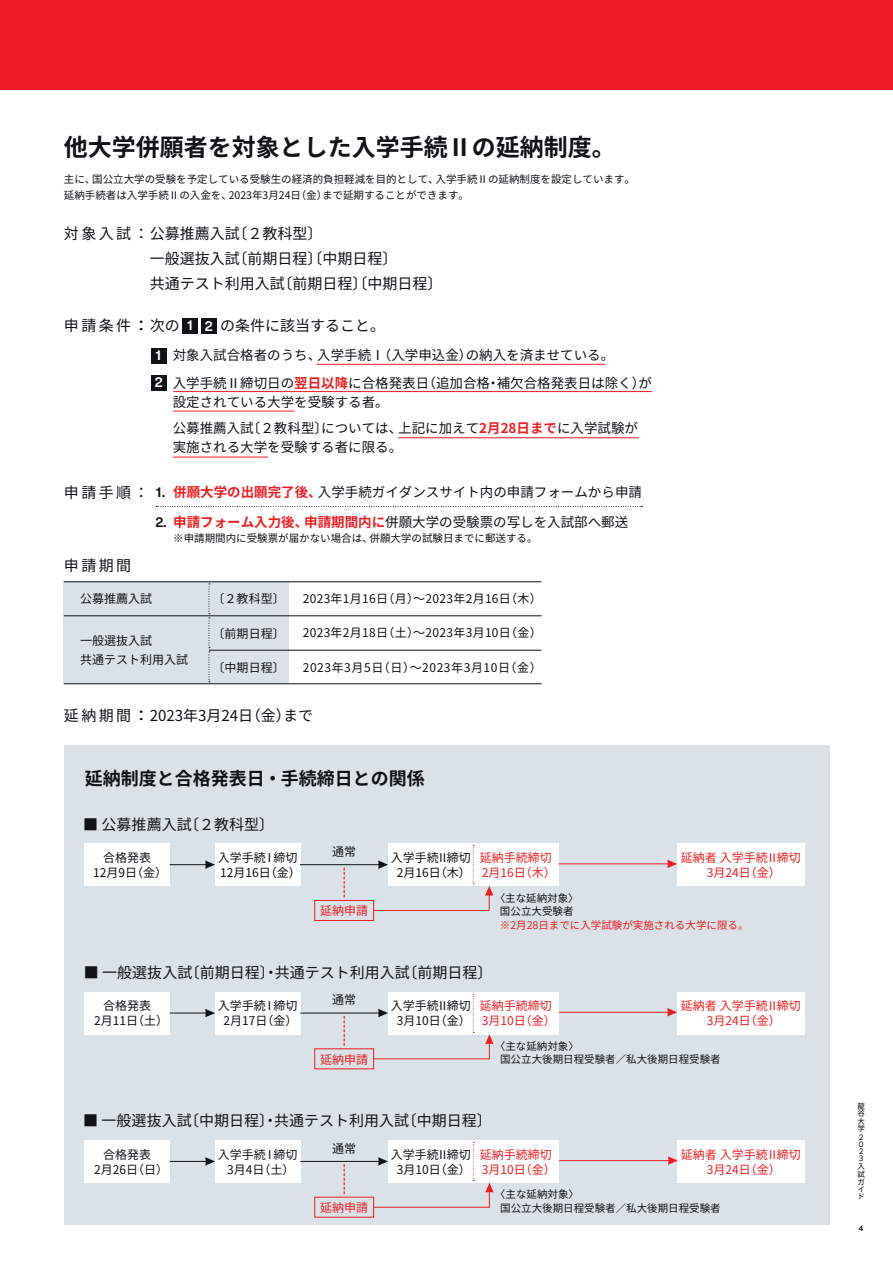
<style>
.page{position:relative;width:893px;height:1263px;background:#fff}
.page>*{position:absolute;margin:0;border:0;box-sizing:border-box;transform-origin:0 0}
.t1{font:700 24px "Noto Sans CJ Kjp";color:#101216}
.t2{font:700 18px "Noto Sans CJ Kjp";color:#101216}
.t3{font:15px/25px "Noto Sans CJ Kjp";color:#101216}
.t4{font:13.5px/19.5px "Noto Sans CJ Kjp";color:#101216}
.t5{font:700 13.5px "Helvetica Now Display";color:#101216}
.t6{font:700 13.5px "Helvetica Now Display";color:#fff}
.t7{font:12px/15px "Noto Sans CJ Kjp";color:#101216;text-align:center}
.t8{font:12px/15px "Noto Sans CJ Kjp";color:#ee1d23}
.t9{font:12px "Noto Sans CJ Kjp";letter-spacing:.025em;color:#101216}
.t10{font:12px "Noto Sans CJ Kjp";letter-spacing:.05em;color:#101216}
.t11{font:10.5px/13.5px "Noto Sans CJ Kjp";color:#101216}
.t12{font:10.5px "Noto Sans CJ Kjp";color:#ee1d23}
.t13{font:7.5px/7.5px "Noto Sans CJ Kjp";color:#000001;text-align:justify}
.t14{font:700 7.5px "Helvetica Now Display";color:#000001;scale:.93 1}
.s1{font-family:"Helvetica Now Display";font-weight:700;color:#fff}
.s2{font-weight:700;color:#ee1d23}
</style>
<div class="page">
<div style="left:0;top:0;width:893px;height:89px;background:#ee1d23"></div>
<svg style="left:156px;top:506px;width:486px;height:1px"></svg>
<div style="left:151px;top:348px;width:16px;height:15px;background:#101216"></div>
<div style="left:182px;top:318px;width:16px;height:15px;background:#101216"></div>
<div style="left:201px;top:318px;width:16px;height:15px;background:#101216"></div>
<div style="left:151px;top:375px;width:16px;height:15px;background:#101216"></div>
<hr style="left:316px;top:364px;width:289px;height:1px;background:#ee1d23">
<hr style="left:173px;top:391px;width:479px;height:1px;background:#ee1d23">
<hr style="left:173px;top:411px;width:121px;height:1px;background:#ee1d23">
<hr style="left:398px;top:437px;width:241px;height:1px;background:#ee1d23">
<hr style="left:173px;top:457px;width:95px;height:1px;background:#ee1d23">
<div style="left:64px;top:746px;width:765px;height:479px;background:#dae2e7"></div>
<div style="left:85px;top:843px;width:85px;height:43px;background:#fff"></div>
<div style="left:215px;top:843px;width:85px;height:43px;background:#fff"></div>
<div style="left:388px;top:843px;width:85px;height:43px;background:#fff"></div>
<div style="left:473px;top:843px;width:85px;height:43px;background:#fff"></div>
<svg style="left:205px;top:860px;width:10px;height:9px"></svg>
<hr style="left:300px;top:864px;width:83px;height:1px;background:#101216">
<div style="left:314px;top:900px;width:60px;height:21px;border:1px solid #ee1d23"></div>
<hr style="left:558px;top:863px;width:114px;height:1px;background:#ee1d23">
<hr style="left:170px;top:864px;width:40px;height:1px;background:#101216">
<svg style="left:357px;top:845px;width:136px;height:66px"></svg>
<svg style="left:344px;top:867px;width:1px;height:31px"></svg>
<div style="left:677px;top:843px;width:128px;height:43px;background:#fff"></div>
<svg style="left:667px;top:860px;width:10px;height:8px"></svg>
<hr style="left:558px;top:1012px;width:114px;height:1px;background:#ee1d23">
<div style="left:85px;top:992px;width:85px;height:42px;background:#fff"></div>
<svg style="left:205px;top:1009px;width:10px;height:8px"></svg>
<hr style="left:170px;top:1013px;width:41px;height:1px;background:#101216">
<div style="left:215px;top:992px;width:85px;height:42px;background:#fff"></div>
<div style="left:388px;top:992px;width:85px;height:42px;background:#fff"></div>
<div style="left:473px;top:992px;width:85px;height:42px;background:#fff"></div>
<hr style="left:300px;top:1013px;width:83px;height:1px;background:#101216">
<svg style="left:357px;top:994px;width:137px;height:65px"></svg>
<div style="left:315px;top:1049px;width:59px;height:20px;background:#dae2e7"></div>
<div style="left:314px;top:1048px;width:60px;height:21px;border:1px solid #ee1d23"></div>
<svg style="left:344px;top:1016px;width:1px;height:30px"></svg>
<div style="left:677px;top:992px;width:128px;height:42px;background:#fff"></div>
<svg style="left:667px;top:1008px;width:10px;height:8px"></svg>
<hr style="left:558px;top:1160px;width:114px;height:1px;background:#ee1d23">
<div style="left:85px;top:1140px;width:85px;height:43px;background:#fff"></div>
<div style="left:215px;top:1140px;width:85px;height:43px;background:#fff"></div>
<svg style="left:205px;top:1157px;width:10px;height:9px"></svg>
<hr style="left:170px;top:1161px;width:40px;height:1px;background:#101216">
<div style="left:388px;top:1140px;width:85px;height:43px;background:#fff"></div>
<div style="left:473px;top:1140px;width:85px;height:43px;background:#fff"></div>
<hr style="left:300px;top:1161px;width:83px;height:1px;background:#101216">
<svg style="left:357px;top:1142px;width:137px;height:66px"></svg>
<div style="left:315px;top:1197px;width:59px;height:20px;background:#dae2e7"></div>
<svg style="left:344px;top:1164px;width:1px;height:30px"></svg>
<div style="left:677px;top:1140px;width:128px;height:43px;background:#fff"></div>
<svg style="left:668px;top:1156px;width:10px;height:9px"></svg>
<div style="left:64px;top:582px;width:145px;height:34px;background:#dae2e7"></div>
<div style="left:64px;top:616px;width:145px;height:68px;background:#dae2e7"></div>
<div style="left:209px;top:582px;width:80px;height:34px;background:#dae2e7"></div>
<div style="left:209px;top:616px;width:80px;height:68px;background:#dae2e7"></div>
<hr style="left:209px;top:650px;width:333px;height:1px;background:#101216">
<svg style="left:209px;top:583px;width:1px;height:99px"></svg>
<hr style="left:64px;top:615px;width:478px;height:1px;background:#101216">
<hr style="left:64px;top:581px;width:478px;height:1px;background:#101216">
<hr style="left:64px;top:683px;width:478px;height:1px;background:#101216">
<h1 class="t1" style="left:64px;top:133px;width:553px">他大学併願者を対象とした入学手続Ⅱの延納制度。</h1>
<p class="t11" style="left:64px;top:171px;width:573px;line-height:16.5px">主に、国公立大学の受験を予定している受験生の経済的負担軽減を目的として、入学手続Ⅱの延納制度を設定しています。延納手続者は入学手続Ⅱの入金を、2023年3月24日（金）まで延期することができます。</p>
<p class="t3" style="left:150px;top:221px;width:294px;text-indent:-86px">対象入試：公募推薦入試〔２教科型〕<br>一般選抜入試〔前期日程〕〔中期日程〕<br>共通テスト利用入試〔前期日程〕〔中期日程〕</p>
<p class="t3" style="left:64px;top:314px;width:323px">申請条件 次の　　 の条件に該当すること。</p>
<p class="t6" style="left:187px;top:316px;width:27px">1 2</p>
<p class="t3" style="left:134px;top:314px;width:16px">：</p>
<p class="t4" style="left:156px;top:345px;width:460px"><span class="s1">1</span> 対象入試合格者のうち、入学手続Ⅰ（入学申込金）の納入を済ませている。</p>
<p class="t6" style="left:155px;top:373px;width:9px">2</p>
<p class="t4" style="left:173px;top:373px;width:481px">入学手続Ⅱ締切日の<span class="s2">翌日以降</span>に合格発表日（追加合格・補欠合格発表日は除く）が設定されている大学を受験する者。</p>
<p class="t4" style="left:173px;top:419px;width:467px">公募推薦入試〔２教科型〕については、上記に加えて<span class="s2">2月28日まで</span>に入学試験が実施される大学を受験する者に限る。</p>
<p class="t3" style="left:64px;top:481px;width:87px">申請手順：</p>
<p class="t4" style="left:173px;top:483px;width:470px"><span class="s2">併願大学の出願完了後、</span>入学手続ガイダンスサイト内の申請フォームから申請</p>
<p class="t4" style="left:173px;top:513px;width:456px"><span class="s2">申請フォーム入力後、申請期間内に</span>併願大学の受験票の写しを入試部へ郵送</p>
<p class="t5" style="left:156px;top:483px;width:11px">1.</p>
<p class="t5" style="left:156px;top:513px;width:12px">2.</p>
<p class="t3" style="left:64px;top:554px;width:69px">申請期間</p>
<p class="t11" style="left:173px;top:532px;width:366px">※申請期間内に受験票が届かない場合は、併願大学の試験日までに郵送する。</p>
<p class="t7" style="left:80px;top:592px;width:73px">公募推薦入試</p>
<p class="t9" style="left:303px;top:591px;width:241px">2023年1月16日（月）～2023年2月16日（木）</p>
<p class="t9" style="left:303px;top:626px;width:241px">2023年2月18日（土）～2023年3月10日（金）</p>
<p class="t10" style="left:303px;top:661px;width:240px">2023年3月5日（日）～2023年3月10日（金）</p>
<p class="t7" style="left:213px;top:592px;width:73px">〔２教科型〕</p>
<p class="t7" style="left:213px;top:626px;width:73px">〔前期日程〕</p>
<p class="t7" style="left:80px;top:631px;width:109px;line-height:19.5px;text-align:left">一般選抜入試<br>共通テスト利用入試</p>
<p class="t7" style="left:213px;top:660px;width:73px">〔中期日程〕</p>
<p class="t3" style="left:64px;top:703px;width:251px">延納期間：2023年3月24日（金）まで</p>
<h2 class="t2" style="left:85px;top:768px;width:342px">延納制度と合格発表日・手続締日との関係</h2>
<p class="t3" style="left:83px;top:812px;width:192px">■ 公募推薦入試〔２教科型〕</p>
<p class="t7" style="left:93px;top:850px;width:75px">合格発表<br>12月9日（金）</p>
<p class="t7" style="left:218px;top:850px;width:85px;text-align:left">入学手続Ⅰ締切<br>12月16日（金）</p>
<p class="t7" style="left:332px;top:844px;width:25px">通常</p>
<p class="t8" style="left:320px;top:903px;width:49px">延納申請</p>
<p class="t7" style="left:391px;top:850px;width:81px">入学手続Ⅱ締切<br>2月16日（木）</p>
<p class="t8" style="left:480px;top:850px;width:77px">延納手続締切<br>2月16日（木）</p>
<p class="t8" style="left:681px;top:850px;width:121px;text-align:center">延納者 入学手続Ⅱ締切<br>3月24日（金）</p>
<p class="t11" style="left:495px;top:891px;width:85px;text-align:center">〈主な延納対象〉国公立大受験者</p>
<p class="t12" style="left:500px;top:919px;width:250px">※2月28日までに入学試験が実施される大学に限る。</p>
<p class="t3" style="left:84px;top:960px;width:410px">■ 一般選抜入試〔前期日程〕・共通テスト利用入試〔前期日程〕</p>
<p class="t7" style="left:94px;top:999px;width:75px;text-align:left;text-indent:9px">合格発表<br>2月11日（土）</p>
<p class="t7" style="left:332px;top:993px;width:25px">通常</p>
<p class="t7" style="left:218px;top:999px;width:81px">入学手続Ⅰ締切<br>2月17日（金）</p>
<p class="t7" style="left:391px;top:999px;width:81px">入学手続Ⅱ締切<br>3月10日（金）</p>
<p class="t8" style="left:480px;top:999px;width:77px">延納手続締切<br>3月10日（金）</p>
<p class="t8" style="left:681px;top:999px;width:121px;text-align:center">延納者 入学手続Ⅱ締切<br>3月24日（金）</p>
<p class="t8" style="left:320px;top:1052px;width:49px">延納申請</p>
<p class="t11" style="left:500px;top:1039px;width:222px;text-indent:-5px">〈主な延納対象〉<br>国公立大後期日程受験者／私大後期日程受験者</p>
<p class="t3" style="left:83px;top:1109px;width:410px">■ 一般選抜入試〔中期日程〕・共通テスト利用入試〔中期日程〕</p>
<p class="t7" style="left:94px;top:1147px;width:75px;text-align:left;text-indent:9px">合格発表<br>2月26日（日）</p>
<p class="t7" style="left:218px;top:1147px;width:81px">入学手続Ⅰ締切<br>3月4日（土）</p>
<p class="t7" style="left:332px;top:1141px;width:25px">通常</p>
<p class="t7" style="left:391px;top:1147px;width:81px">入学手続Ⅱ締切<br>3月10日（金）</p>
<p class="t8" style="left:480px;top:1147px;width:77px">延納手続締切<br>3月10日（金）</p>
<p class="t8" style="left:681px;top:1147px;width:121px;text-align:center">延納者 入学手続Ⅱ締切<br>3月24日（金）</p>
<p class="t8" style="left:320px;top:1200px;width:49px">延納申請</p>
<p class="t11" style="left:500px;top:1188px;width:222px;text-indent:-5px">〈主な延納対象〉<br>国公立大後期日程受験者／私大後期日程受験者</p>
<p class="t13" style="left:857px;top:1102px;width:9px">龍谷大学</p>
<p class="t13" style="left:857px;top:1134px;width:7px;line-height:6.9px">２<br>０<br>２<br>３</p>
<p class="t13" style="left:857px;top:1163px;width:9px">入試ガ</p>
<p class="t13" style="left:857px;top:1185px;width:8px;line-height:7.1px">イド</p>
<p class="t14" style="left:859px;top:1223px;width:6px">4</p>
</div>
